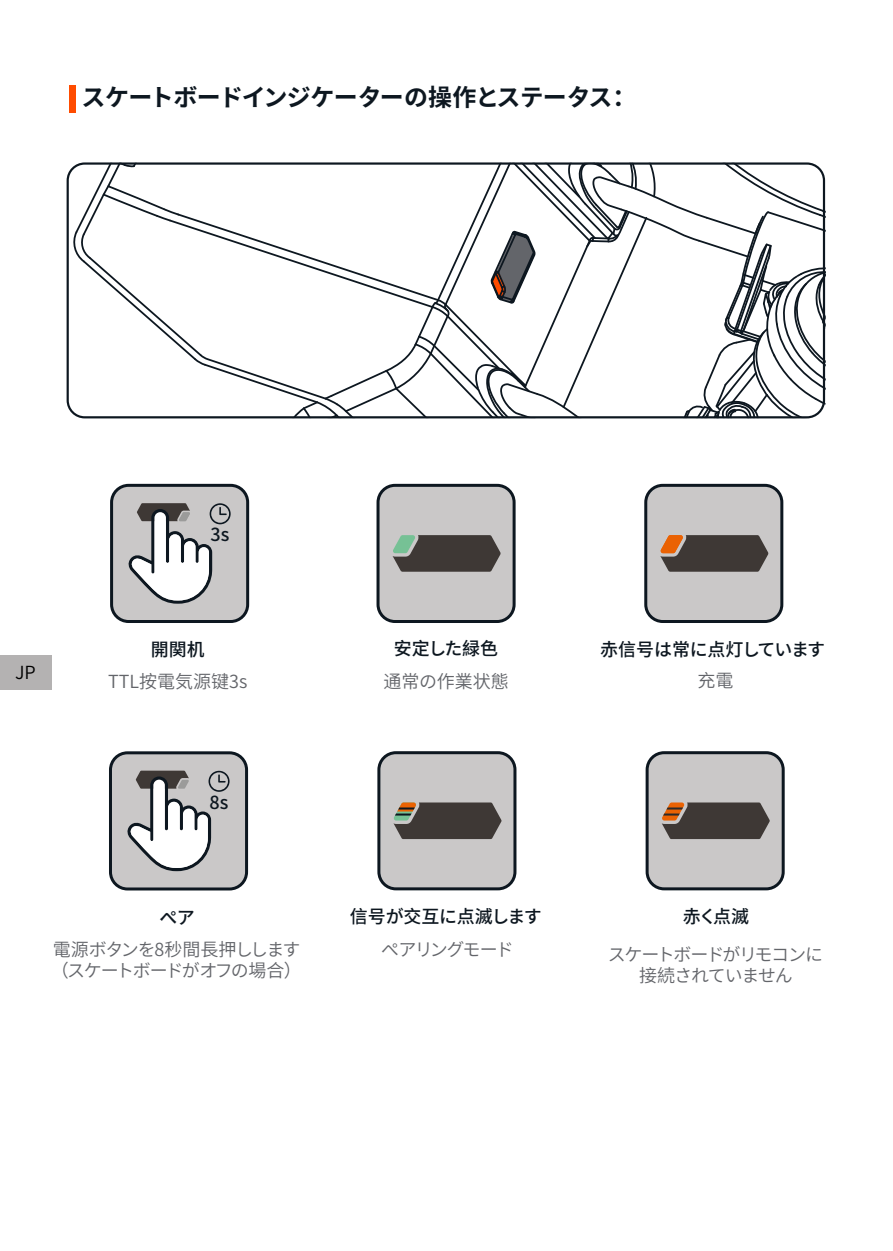
<style>
.page{position:relative;width:893px;height:1251px;background:#fff}
.page>*{position:absolute;margin:0;border:0;box-sizing:border-box;transform-origin:0 0}
.t1{font:700 24px "Source Han Sans CN";letter-spacing:-.025em;color:#0d1720}
.t2{font:18px/21px "Source Han Sans CN";letter-spacing:-.055em;color:#63656a;text-align:center}
.t3{font:500 18px "Source Han Sans CN";letter-spacing:-.01em;color:#0d1720}
.t4{font:18px "Source Han Sans CN";color:#63656a}
.t5{font:18px "Source Han Sans CN";letter-spacing:-.105em;color:#63656a}
.t6{font:18px "Source Han Sans CN";color:#000}
</style>
<div class="page">
<div style="left:69px;top:85px;width:6px;height:27px;background:#ff4c00"></div>
<div style="left:0;top:655px;width:51px;height:34px;background:#b4b2b2"></div>
<svg style="left:67px;top:165px;width:759px;height:254px"></svg>
<div style="left:67px;top:162px;width:758px;height:256px;border:2px solid #0d1720;border-radius:17px"></div>
<div style="left:378px;top:485px;width:136px;height:136px;background:#cac8c8;border-radius:17px"></div>
<div style="left:376px;top:483px;width:140px;height:140px;border:3px solid #0d1720;border-radius:17px"></div>
<svg style="left:392px;top:535px;width:109px;height:36px"></svg>
<div style="left:379px;top:752px;width:136px;height:136px;background:#cac8c8;border-radius:17px"></div>
<div style="left:377px;top:751px;width:139px;height:139px;border:3px solid #0d1720;border-radius:17px"></div>
<div style="left:647px;top:752px;width:136px;height:136px;background:#cac8c8;border-radius:17px"></div>
<div style="left:646px;top:751px;width:139px;height:139px;border:3px solid #0d1720;border-radius:17px"></div>
<svg style="left:662px;top:802px;width:108px;height:36px"></svg>
<div style="left:646px;top:485px;width:136px;height:136px;background:#cac8c8;border-radius:17px"></div>
<div style="left:644px;top:483px;width:139px;height:140px;border:3px solid #0d1720;border-radius:17px"></div>
<svg style="left:660px;top:535px;width:108px;height:36px"></svg>
<div style="left:112px;top:485px;width:136px;height:136px;background:#cac8c8;border-radius:17px"></div>
<div style="left:110px;top:483px;width:139px;height:140px;border:3px solid #0d1720;border-radius:17px"></div>
<svg style="left:128px;top:503px;width:103px;height:100px"></svg>
<div style="left:110px;top:752px;width:137px;height:136px;background:#cac8c8;border-radius:17px"></div>
<div style="left:109px;top:751px;width:139px;height:139px;border:3px solid #0d1720;border-radius:17px"></div>
<svg style="left:127px;top:770px;width:103px;height:101px"></svg>
<svg style="left:393px;top:802px;width:109px;height:36px"></svg>
<h1 class="t1" style="left:81px;top:83px;width:557px">スケートボードインジケーターの操作とステータス：</h1>
<p class="t6" style="left:15px;top:662px;width:22px">JP</p>
<p class="t3" style="left:211px;top:524px;width:20px">3s</p>
<p class="t3" style="left:151px;top:639px;width:55px">開関机</p>
<p class="t4" style="left:108px;top:671px;width:141px">TTL按電気源键3s</p>
<p class="t3" style="left:209px;top:791px;width:20px">8s</p>
<p class="t3" style="left:159px;top:906px;width:37px">ペア</p>
<p class="t2" style="left:51px;top:939px;width:253px;text-align:left">電源ボタンを8秒間長押しします（スケートボードがオフの場合）</p>
<p class="t3" style="left:394px;top:638px;width:106px">安定した緑色</p>
<p class="t4" style="left:383px;top:671px;width:127px">通常の作業状態</p>
<p class="t3" style="left:350px;top:906px;width:193px">信号が交互に点滅します</p>
<p class="t5" style="left:381px;top:938px;width:134px">ペアリングモード</p>
<p class="t3" style="left:600px;top:639px;width:227px">赤信号は常に点灯しています</p>
<p class="t2" style="left:698px;top:670px;width:37px">充電</p>
<p class="t3" style="left:683px;top:906px;width:68px">赤く点滅</p>
<p class="t2" style="left:608px;top:943px;width:217px">スケートボードがリモコンに接続されていません</p>
</div>
